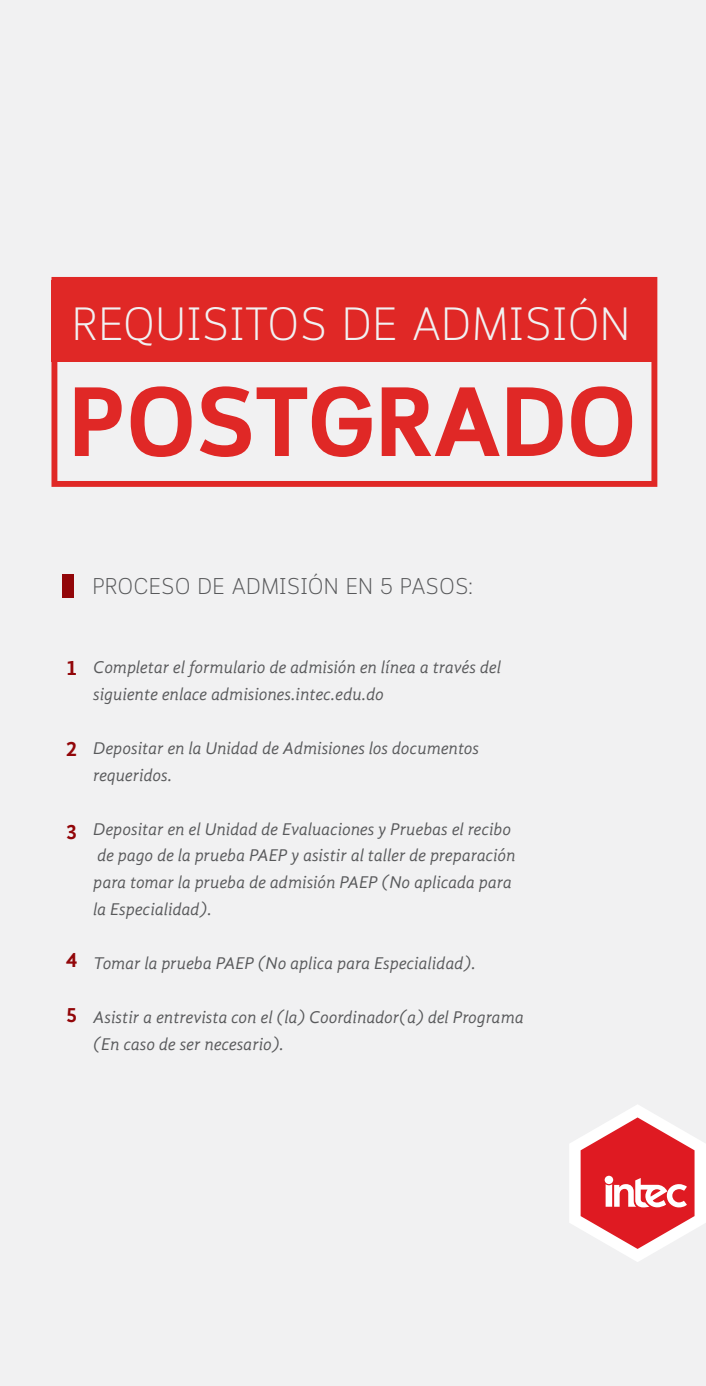
<style>
.page{position:relative;width:706px;height:1386px;background:#f1f1f2}
.page>*{position:absolute;margin:0;border:0;box-sizing:border-box;transform-origin:0 0}
.t1{font:700 98px "Cloud";color:#e02826}
.t2{font:300 46.55px "Cloud";color:#f1f1f2}
.t3{font:300 22.75px "Cloud";color:#58595b}
.t4{font:700 21.53px "Gandhi Sans";color:#920609}
.t5{font:italic 17.5px/26.9px "Gandhi Sans";color:#58595b}
</style>
<div class="page">
<div style="left:51px;top:277px;width:606px;height:210px;border:6px solid #e02826"></div>
<div style="left:52px;top:280px;width:599px;height:82px;background:#e02826"></div>
<div style="left:62px;top:575px;width:12px;height:23px;background:#920609"></div>
<svg style="left:569px;top:1105px;width:137px;height:157px"></svg>
<h2 class="t2" style="left:72px;top:297px;width:560px">REQUISITOS DE ADMISIÓN</h2>
<h1 class="t1" style="left:69px;top:362px;width:569px">POSTGRADO</h1>
<h3 class="t3" style="left:92px;top:573px;width:382px">PROCESO DE ADMISIÓN EN 5 PASOS:</h3>
<p class="t4" style="left:66px;top:655px;width:13px">1</p>
<p class="t4" style="left:66px;top:736px;width:13px">2</p>
<p class="t4" style="left:66px;top:819px;width:13px">3</p>
<p class="t4" style="left:66px;top:947px;width:13px">4</p>
<p class="t4" style="left:66px;top:1003px;width:13px">5</p>
<p class="t5" style="left:93px;top:654px;width:409px">Completar el formulario de admisión en línea a través del siguiente enlace admisiones.intec.edu.do</p>
<p class="t5" style="left:93px;top:735px;width:387px">Depositar en la Unidad de Admisiones los documentos requeridos.</p>
<p class="t5" style="left:93px;top:815px;width:424px">Depositar en el Unidad de Evaluaciones y Pruebas el recibo de pago de la prueba PAEP y asistir al taller de preparación para tomar la prueba de admisión PAEP (No aplicada para la Especialidad).</p>
<p class="t5" style="left:93px;top:950px;width:384px">Tomar la prueba PAEP (No aplica para Especialidad).</p>
<p class="t5" style="left:93px;top:1004px;width:432px">Asistir a entrevista con el (la) Coordinador(a) del Programa (En caso de ser necesario).</p>
</div>
